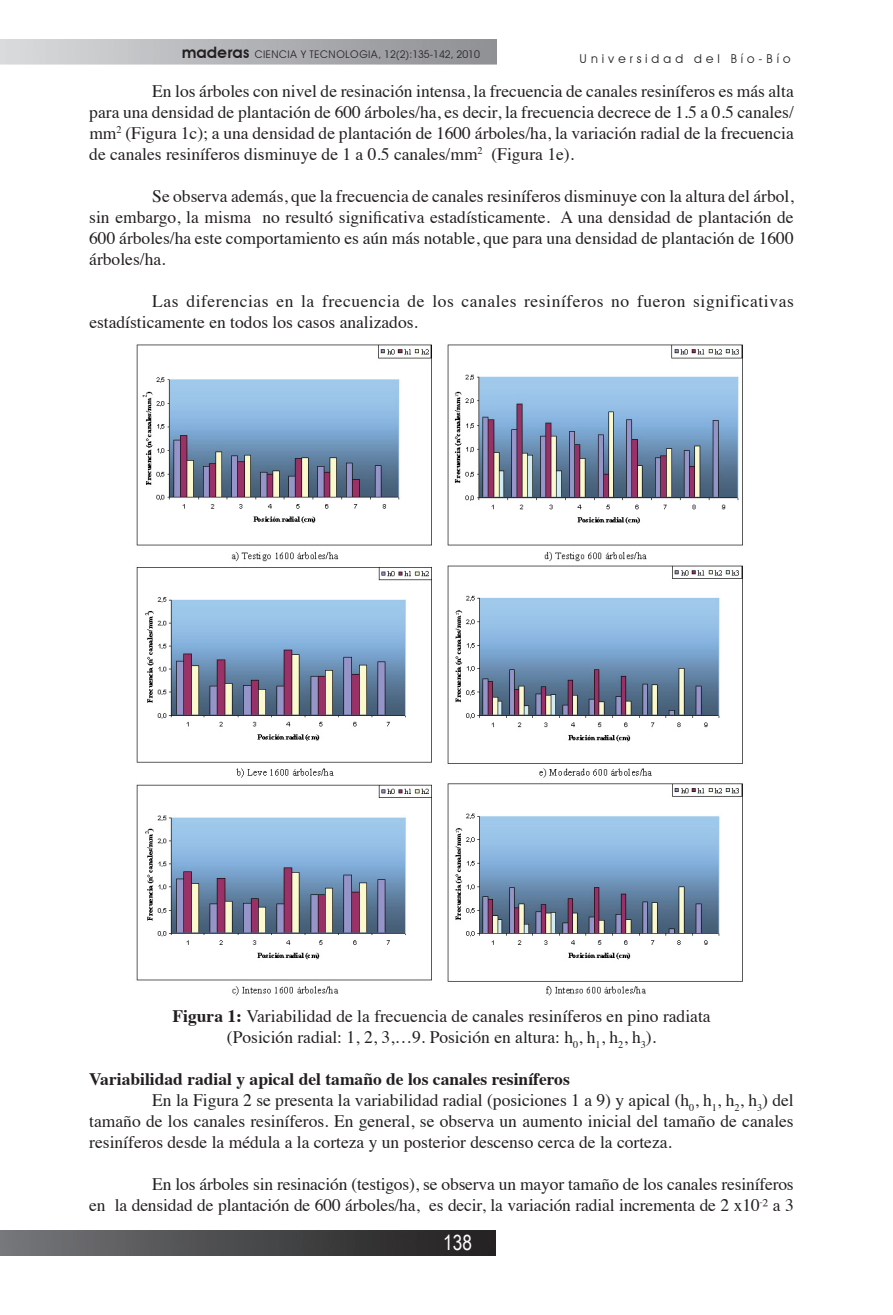
<style>
.page{position:relative;width:893px;height:1315px;background:#fff}
.page>*{position:absolute;margin:0;border:0;box-sizing:border-box;transform-origin:0 0}
.t1{font:21px "Arial Narrow";color:#fff}
.t2{font:17.5px/21px "Times";color:#231f20;text-align:justify}
.t3{font:17.5px/21px "Times";letter-spacing:.03em;color:#231f20}
.t4{font:700 17.5px "Times";color:#231f20}
.t5{font:12.25px "Avant Garde";letter-spacing:.29em;color:#231f20}
.t6{font:10.5px "Avant Garde";color:#231f20}
.s1{font-weight:600;font-size:15.75px}
.s2{font-weight:700}
</style>
<div class="page">
<img style="left:0;top:1230px;width:495px;height:25px">
<img style="left:136px;top:344px;width:607px;height:652px">
<p class="t6" style="left:182px;top:48px;width:300px"><span class="s1">maderas</span> CIENCIA Y TECNOLOGIA, 12(2):135-142, 2010</p>
<p class="t5" style="left:579px;top:51px;width:213px">Universidad del Bío-Bío</p>
<p class="t2" style="left:89px;top:79px;width:706px;text-indent:63px">En los árboles con nivel de resinación intensa, la frecuencia de canales resiníferos es más alta para una densidad de plantación de 600 árboles/ha, es decir, la frecuencia decrece de 1.5 a 0.5 canales/ mm<sup>2</sup> (Figura 1c); a una densidad de plantación de 1600 árboles/ha, la variación radial de la frecuencia de canales resiníferos disminuye de 1 a 0.5 canales/mm<sup>2</sup> (Figura 1e).</p>
<p class="t2" style="left:89px;top:184px;width:706px;text-indent:63px">Se observa además, que la frecuencia de canales resiníferos disminuye con la altura del árbol, sin embargo, la misma no resultó significativa estadísticamente. A una densidad de plantación de 600 árboles/ha este comportamiento es aún más notable, que para una densidad de plantación de 1600 árboles/ha.</p>
<p class="t3" style="left:89px;top:289px;width:706px;text-indent:63px">Las diferencias en la frecuencia de los canales resiníferos no fueron significativas estadísticamente en todos los casos analizados.</p>
<p class="t2" style="left:173px;top:1003px;width:539px;text-align:center"><span class="s2">Figura 1:</span> Variabilidad de la frecuencia de canales resiníferos en pino radiata (Posición radial: 1, 2, 3,…9. Posición en altura: h<sub>0</sub>, h<sub>1</sub>, h<sub>2</sub>, h<sub>3</sub>).</p>
<p class="t4" style="left:89px;top:1062px;width:482px">Variabilidad radial y apical del tamaño de los canales resiníferos</p>
<p class="t2" style="left:152px;top:1087px;width:643px">En la Figura 2 se presenta la variabilidad radial (posiciones 1 a 9) y apical (h<sub>0</sub>, h<sub>1</sub>, h<sub>2</sub>, h<sub>3</sub>) del</p>
<p class="t2" style="left:89px;top:1108px;width:706px">tamaño de los canales resiníferos. En general, se observa un aumento inicial del tamaño de canales</p>
<p class="t2" style="left:89px;top:1129px;width:584px">resiníferos desde la médula a la corteza y un posterior descenso cerca de la corteza.</p>
<p class="t2" style="left:89px;top:1171px;width:706px;text-align:right">En los árboles sin resinación (testigos), se observa un mayor tamaño de los canales resiníferos<br>en la densidad de plantación de 600 árboles/ha, es decir, la variación radial incrementa de 2 x10<sup>-</sup>² a 3</p>
<p class="t1" style="left:443px;top:1227px;width:30px">138</p>
</div>
